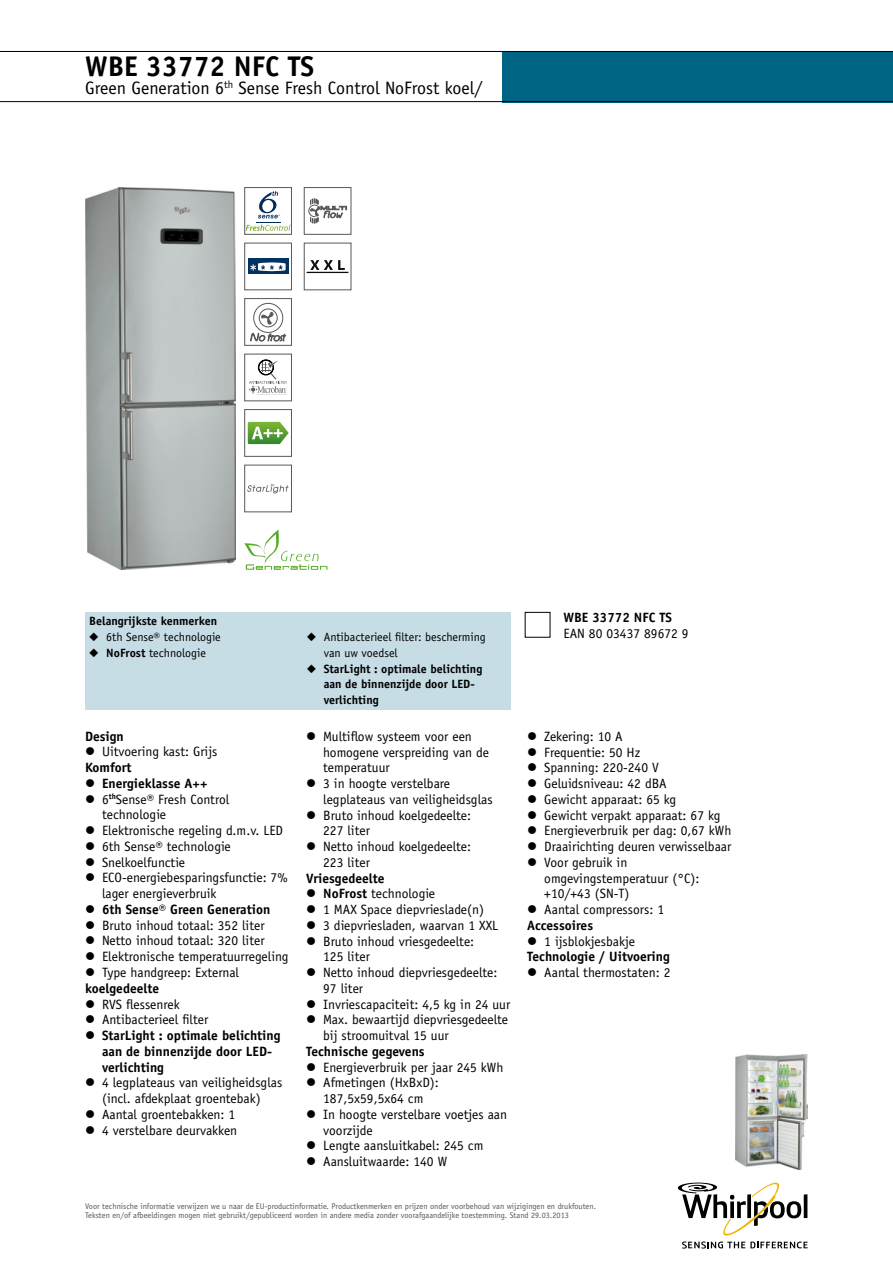
<style>
.page{position:relative;width:893px;height:1263px;background:#fff}
.page>*{position:absolute;margin:0;border:0;box-sizing:border-box;transform-origin:0 0}
.t1{font:700 28.5px "Officina Sans Std";color:#000}
.t2{font:18px "Officina Sans Std";color:#000}
.t3{font:13.5px/15.8px "Officina Sans Std";color:#000}
.t4{font:700 13.5px/15.8px "Officina Sans Std";color:#000}
.t5{font:700 12px/15.8px "Officina Sans Std";color:#000}
.t6{font:12px/15.8px "Officina Sans Std";color:#000}
.t7{font:8.25px/9px "Officina Sans Std";color:#58585a}
.s1{font-weight:700}
</style>
<div class="page">
<svg style="left:0;top:51px;width:893px;height:51px"></svg>
<img style="left:85px;top:187px;width:151px;height:383px">
<svg style="left:246px;top:191px;width:44px;height:40px"></svg>
<div style="left:244px;top:187px;width:48px;height:48px;border:1px solid #58585a"></div>
<div style="left:248px;top:259px;width:40px;height:15px;background:#003362"></div>
<svg style="left:250px;top:262px;width:36px;height:9px"></svg>
<div style="left:244px;top:243px;width:48px;height:47px;border:1px solid #58585a"></div>
<div style="left:253px;top:303px;width:30px;height:30px;border:1px solid #58585a;border-radius:50%"></div>
<div style="left:259px;top:309px;width:18px;height:18px;border:1px solid #58585a;border-radius:50%"></div>
<svg style="left:250px;top:312px;width:36px;height:30px"></svg>
<div style="left:244px;top:298px;width:48px;height:48px;border:1px solid #58585a"></div>
<svg style="left:249px;top:360px;width:38px;height:35px"></svg>
<div style="left:244px;top:354px;width:48px;height:47px;border:1px solid #58585a"></div>
<svg style="left:248px;top:422px;width:41px;height:22px"></svg>
<div style="left:244px;top:409px;width:48px;height:48px;border:1px solid #58585a"></div>
<svg style="left:247px;top:483px;width:41px;height:10px"></svg>
<div style="left:244px;top:465px;width:48px;height:47px;border:1px solid #58585a"></div>
<svg style="left:308px;top:198px;width:39px;height:26px"></svg>
<div style="left:304px;top:187px;width:47px;height:48px;border:1px solid #58585a"></div>
<svg style="left:310px;top:260px;width:35px;height:10px"></svg>
<hr style="left:307px;top:272px;width:41px;height:1px;background:#0b0e0e">
<div style="left:304px;top:243px;width:47px;height:47px;border:1px solid #58585a"></div>
<svg style="left:244px;top:529px;width:83px;height:41px"></svg>
<div style="left:85px;top:612px;width:425px;height:98px;background:#c7dde5"></div>
<img style="left:736px;top:1054px;width:72px;height:115px">
<svg style="left:678px;top:1182px;width:129px;height:66px"></svg>
<h1 class="t1" style="left:85px;top:48px;width:231px">WBE 33772 NFC TS</h1>
<h2 class="t2" style="left:85px;top:77px;width:399px">Green Generation 6<sup>th</sup> Sense Fresh Control NoFrost koel/</h2>
<p class="t5" style="left:89px;top:613px;width:130px">Belangrijkste kenmerken</p>
<p class="t6" style="left:89px;top:629px;width:133px">◆ 6th Sense® technologie</p>
<p class="t6" style="left:89px;top:645px;width:118px">◆ <span class="s1">NoFrost</span> technologie</p>
<p class="t4" style="left:85px;top:728px;width:40px">Design</p>
<p class="t3" style="left:102px;top:744px;width:117px">Uitvoering kast: Grijs</p>
<p class="t3" style="left:102px;top:760px;width:187px;text-indent:-17px"><span class="s1">Komfort<br>Energieklasse A++<br></span>6<sup>th</sup>Sense® Fresh Control technologie<br>Elektronische regeling d.m.v. LED<br>6th Sense® technologie<br>Snelkoelfunctie<br>ECO-energiebesparingsfunctie: 7% lager energieverbruik</p>
<p class="t4" style="left:102px;top:901px;width:170px">6th Sense® Green Generation</p>
<p class="t3" style="left:102px;top:917px;width:188px">Bruto inhoud totaal: 352 liter<br>Netto inhoud totaal: 320 liter<br>Elektronische temperatuurregeling<br>Type handgreep: External</p>
<p class="t4" style="left:85px;top:980px;width:76px">koelgedeelte</p>
<p class="t3" style="left:102px;top:996px;width:108px">RVS flessenrek<br>Antibacterieel filter</p>
<p class="t4" style="left:102px;top:1027px;width:180px">StarLight : optimale belichting aan de binnenzijde door LED&shy;verlichting</p>
<p class="t3" style="left:102px;top:1075px;width:182px">4 legplateaus van veiligheidsglas (incl. afdekplaat groentebak)<br>Aantal groentebakken: 1<br>4 verstelbare deurvakken</p>
<p class="t6" style="left:324px;top:629px;width:164px;text-indent:-17px">◆ Antibacterieel filter: bescherming van uw voedsel</p>
<p class="t5" style="left:324px;top:660px;width:160px;text-indent:-17px">◆ StarLight : optimale belichting aan de binnenzijde door LED&shy;verlichting</p>
<p class="t3" style="left:323px;top:728px;width:171px">Multiflow systeem voor een homogene verspreiding van de temperatuur<br>3 in hoogte verstelbare legplateaus van veiligheidsglas<br>Bruto inhoud koelgedeelte:<br>227 liter<br>Netto inhoud koelgedeelte:<br>223 liter</p>
<p class="t3" style="left:323px;top:870px;width:189px;text-indent:-17px"><span class="s1">Vriesgedeelte<br>NoFrost</span> technologie<br>1 MAX Space diepvrieslade(n)<br>3 diepvriesladen, waarvan 1 XXL<br>Bruto inhoud vriesgedeelte:<br>125 liter<br>Netto inhoud diepvriesgedeelte:<br>97 liter<br>Invriescapaciteit: 4,5 kg in 24 uur<br>Max. bewaartijd diepvriesgedeelte bij stroomuitval 15 uur</p>
<p class="t4" style="left:306px;top:1043px;width:120px">Technische gegevens</p>
<p class="t3" style="left:323px;top:1059px;width:186px">Energieverbruik per jaar 245 kWh<br>Afmetingen (HxBxD):<br>187,5x59,5x64 cm<br>In hoogte verstelbare voetjes aan voorzijde<br>Lengte aansluitkabel: 245 cm<br>Aansluitwaarde: 140 W</p>
<p class="t4" style="left:563px;top:609px;width:110px">WBE 33772 NFC TS</p>
<p class="t3" style="left:563px;top:625px;width:127px">EAN 80 03437 89672 9</p>
<p class="t3" style="left:544px;top:728px;width:189px">Zekering: 10 A<br>Frequentie: 50 Hz<br>Spanning: 220-240 V<br>Geluidsniveau: 42 dBA<br>Gewicht apparaat: 65 kg<br>Gewicht verpakt apparaat: 67 kg<br>Energieverbruik per dag: 0,67 kWh<br>Draairichting deuren verwisselbaar<br>Voor gebruik in omgevingstemperatuur (°C): +10/+43 (SN-T)<br>Aantal compressors: 1</p>
<p class="t4" style="left:527px;top:917px;width:67px">Accessoires</p>
<p class="t3" style="left:544px;top:933px;width:92px">1 ijsblokjesbakje</p>
<p class="t4" style="left:527px;top:949px;width:144px">Technologie / Uitvoering</p>
<p class="t3" style="left:544px;top:965px;width:128px">Aantal thermostaten: 2</p>
<p class="t7" style="left:85px;top:1202px;width:513px">Voor technische informatie verwijzen we u naar de EU-productinformatie. Productkenmerken en prijzen onder voorbehoud van wijzigingen en drukfouten.<br>Teksten en/of afbeeldingen mogen niet gebruikt/gepubliceerd worden in andere media zonder voorafgaandelijke toestemming. Stand 29.03.2013</p>
</div>
